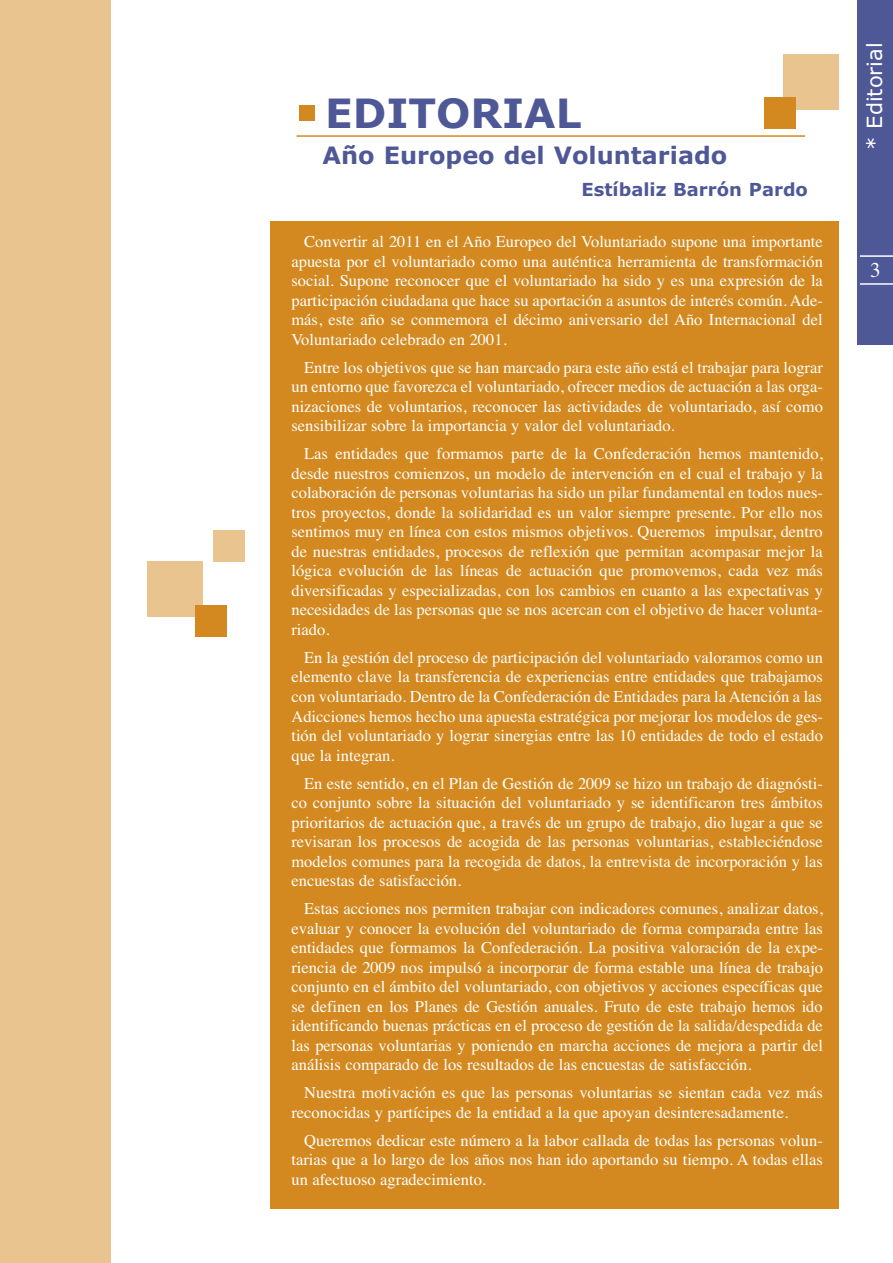
<style>
.page{position:relative;width:893px;height:1263px;background:#fff}
.page>*{position:absolute;margin:0;border:0;box-sizing:border-box;transform-origin:0 0}
.t1{font:700 40.5px "Verdana";color:#4f5896}
.t2{font:700 24px "Verdana";color:#4f5896}
.t3{font:21px "Verdana";color:#fff}
.t4{font:21px "Times";color:#fff}
.t5{font:700 18px "Verdana";color:#4f5896}
.t6{font:16.5px/19.5px "Times";color:#fff;text-align:justify}
</style>
<div class="page">
<div style="left:857px;top:0;width:36px;height:344px;background:#4f5896"></div>
<hr style="left:860px;top:255px;width:33px;height:2px;background:#fff">
<hr style="left:860px;top:283px;width:33px;height:2px;background:#fff">
<div style="left:0;top:0;width:111px;height:1263px;background:#e9c48f"></div>
<div style="left:783px;top:54px;width:56px;height:55px;background:#e9c48f"></div>
<div style="left:764px;top:98px;width:31px;height:31px;background:#d38920"></div>
<hr style="left:297px;top:135px;width:508px;height:2px;background:#d38920">
<div style="left:299px;top:105px;width:16px;height:16px;background:#d38920"></div>
<div style="left:271px;top:221px;width:568px;height:988px;background:#d38920"></div>
<div style="left:147px;top:562px;width:56px;height:55px;background:#e9c48f"></div>
<div style="left:195px;top:605px;width:32px;height:32px;background:#d38920"></div>
<div style="left:213px;top:530px;width:32px;height:31px;background:#e9c48f"></div>
<h1 class="t1" style="left:325px;top:98px;width:258px">EDITORIAL</h1>
<h2 class="t2" style="left:322px;top:146px;width:406px">Año Europeo del Voluntariado</h2>
<p class="t5" style="left:581px;top:182px;width:228px">Estíbaliz Barrón Pardo</p>
<p class="t6" style="left:291px;top:234px;width:533px;text-indent:13px">Convertir al 2011 en el Año Europeo del Voluntariado supone una importante apuesta por el voluntariado como una auténtica herramienta de transformación social. Supone reconocer que el voluntariado ha sido y es una expresión de la participación ciudadana que hace su aportación a asuntos de interés común. Ade&shy;más, este año se conmemora el décimo aniversario del Año Internacional del Voluntariado celebrado en 2001.</p>
<p class="t6" style="left:291px;top:359px;width:533px;text-indent:13px">Entre los objetivos que se han marcado para este año está el trabajar para lograr un entorno que favorezca el voluntariado, ofrecer medios de actuación a las orga&shy;nizaciones de voluntarios, reconocer las actividades de voluntariado, así como sensibilizar sobre la importancia y valor del voluntariado.</p>
<p class="t6" style="left:291px;top:446px;width:533px;text-indent:13px">Las entidades que formamos parte de la Confederación hemos mantenido, desde nuestros comienzos, un modelo de intervención en el cual el trabajo y la colaboración de personas voluntarias ha sido un pilar fundamental en todos nues&shy;tros proyectos, donde la solidaridad es un valor siempre presente. Por ello nos sentimos muy en línea con estos mismos objetivos. Queremos impulsar, dentro de nuestras entidades, procesos de reflexión que permitan acompasar mejor la lógica evolución de las líneas de actuación que promovemos, cada vez más diversificadas y especializadas, con los cambios en cuanto a las expectativas y necesidades de las personas que se nos acercan con el objetivo de hacer volunta&shy;riado.</p>
<p class="t6" style="left:291px;top:649px;width:533px;text-indent:13px">En la gestión del proceso de participación del voluntariado valoramos como un elemento clave la transferencia de experiencias entre entidades que trabajamos con voluntariado. Dentro de la Confederación de Entidades para la Atención a las Adicciones hemos hecho una apuesta estratégica por mejorar los modelos de ges&shy;tión del voluntariado y lograr sinergias entre las 10 entidades de todo el estado que la integran.</p>
<p class="t6" style="left:291px;top:775px;width:533px;text-indent:13px">En este sentido, en el Plan de Gestión de 2009 se hizo un trabajo de diagnósti&shy;co conjunto sobre la situación del voluntariado y se identificaron tres ámbitos prioritarios de actuación que, a través de un grupo de trabajo, dio lugar a que se revisaran los procesos de acogida de las personas voluntarias, estableciéndose modelos comunes para la recogida de datos, la entrevista de incorporación y las encuestas de satisfacción.</p>
<p class="t6" style="left:291px;top:900px;width:533px;text-indent:13px">Estas acciones nos permiten trabajar con indicadores comunes, analizar datos, evaluar y conocer la evolución del voluntariado de forma comparada entre las entidades que formamos la Confederación. La positiva valoración de la expe&shy;riencia de 2009 nos impulsó a incorporar de forma estable una línea de trabajo conjunto en el ámbito del voluntariado, con objetivos y acciones específicas que se definen en los Planes de Gestión anuales. Fruto de este trabajo hemos ido identificando buenas prácticas en el proceso de gestión de la salida/despedida de las personas voluntarias y poniendo en marcha acciones de mejora a partir del análisis comparado de los resultados de las encuestas de satisfacción.</p>
<p class="t6" style="left:291px;top:1084px;width:533px;text-indent:13px">Nuestra motivación es que las personas voluntarias se sientan cada vez más reconocidas y partícipes de la entidad a la que apoyan desinteresadamente.</p>
<p class="t6" style="left:291px;top:1132px;width:533px;text-indent:13px">Queremos dedicar este número a la labor callada de todas las personas volun&shy;tarias que a lo largo de los años nos han ido aportando su tiempo. A todas ellas un afectuoso agradecimiento.</p>
<p class="t3" style="left:866px;top:150px;width:109px;rotate:-90deg">* Editorial</p>
<p class="t4" style="left:870px;top:262px;width:12px">3</p>
</div>
